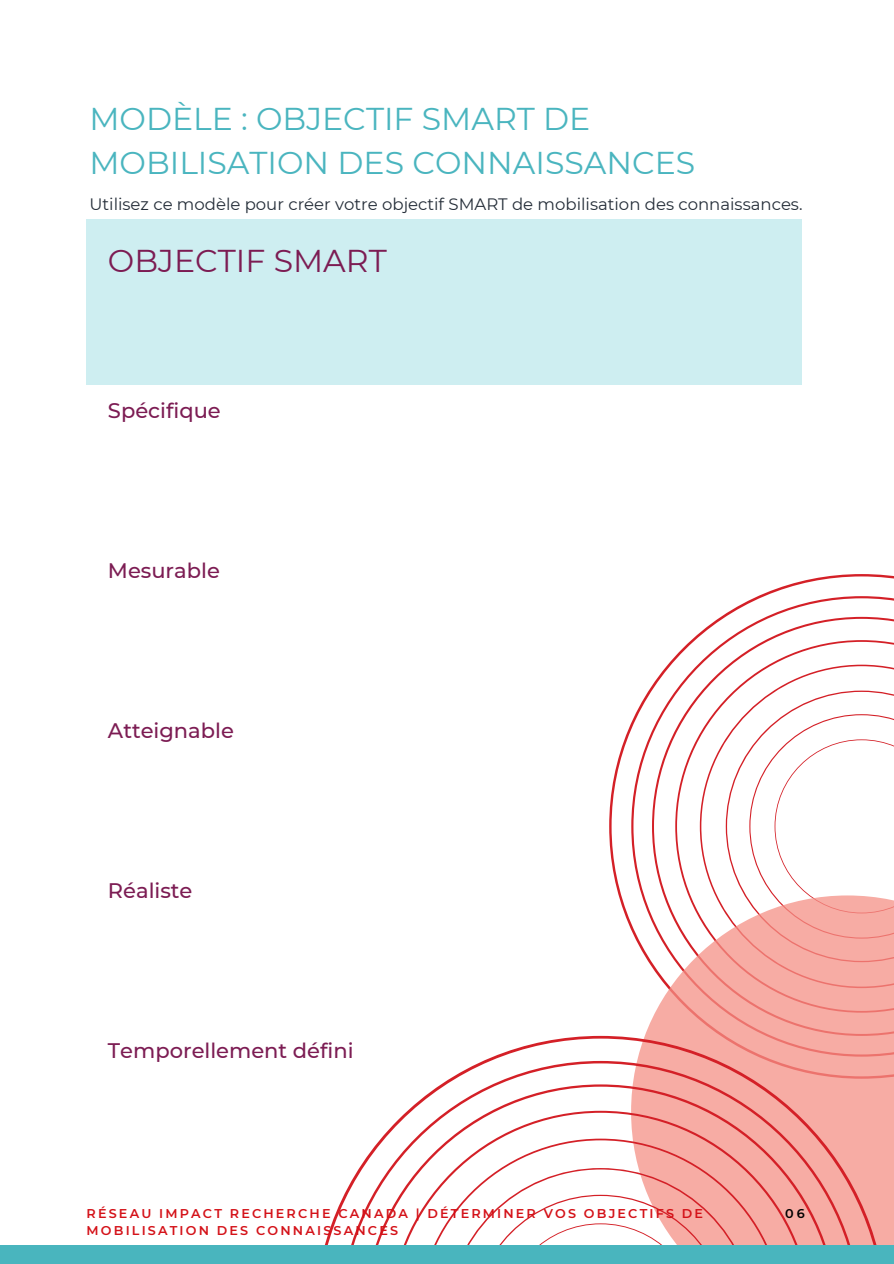
<style>
.page{position:relative;width:894px;height:1264px;background:#fff}
.page>*{position:absolute;margin:0;border:0;box-sizing:border-box;transform-origin:0 0}
.t1{font:31.5px/44px "Montserrat";color:#4ab5bf}
.t2{font:31.5px "Montserrat";color:#7c1c53}
.t3{font:500 21px "Montserrat";color:#7c1c53}
.t4{font:16.5px "Montserrat";color:#242d38}
.t5{font:600 12.75px/17px "Montserrat";letter-spacing:.17em;color:#d41118}
.t6{font:600 12.75px "Montserrat";color:#000}
</style>
<div class="page">
<div style="left:87px;top:219px;width:715px;height:165px;background:#ceeef1"></div>
<svg style="left:609px;top:574px;width:284px;height:355px"></svg>
<svg style="left:631px;top:596px;width:262px;height:299px"></svg>
<svg style="left:631px;top:895px;width:262px;height:349px;fill:#f7aca4"></svg>
<svg style="left:325px;top:1035px;width:561px;height:209px;fill:#f7aca4"></svg>
<svg style="left:339px;top:1060px;width:522px;height:184px"></svg>
<div style="left:0;top:1244px;width:893px;height:19px;background:#49b5be"></div>
<p class="t1" style="left:89px;top:97px;width:607px">MODÈLE : OBJECTIF SMART DE<br>MOBILISATION DES CONNAISSANCES</p>
<p class="t4" style="left:89px;top:194px;width:714px">Utilisez ce modèle pour créer votre objectif SMART de mobilisation des connaissances.</p>
<p class="t2" style="left:108px;top:241px;width:280px">OBJECTIF SMART</p>
<p class="t3" style="left:108px;top:397px;width:114px">Spécifique</p>
<p class="t3" style="left:108px;top:557px;width:113px">Mesurable</p>
<p class="t3" style="left:108px;top:717px;width:127px">Atteignable</p>
<p class="t3" style="left:108px;top:877px;width:86px">Réaliste</p>
<p class="t3" style="left:108px;top:1037px;width:247px">Temporellement défini</p>
<p class="t5" style="left:87px;top:1205px;width:617px">RÉSEAU IMPACT RECHERCHE CANADA | DÉTERMINER VOS OBJECTIFS DE<br>MOBILISATION DES CONNAISSANCES</p>
<p class="t6" style="left:785px;top:1205px;width:21px">06</p>
</div>
